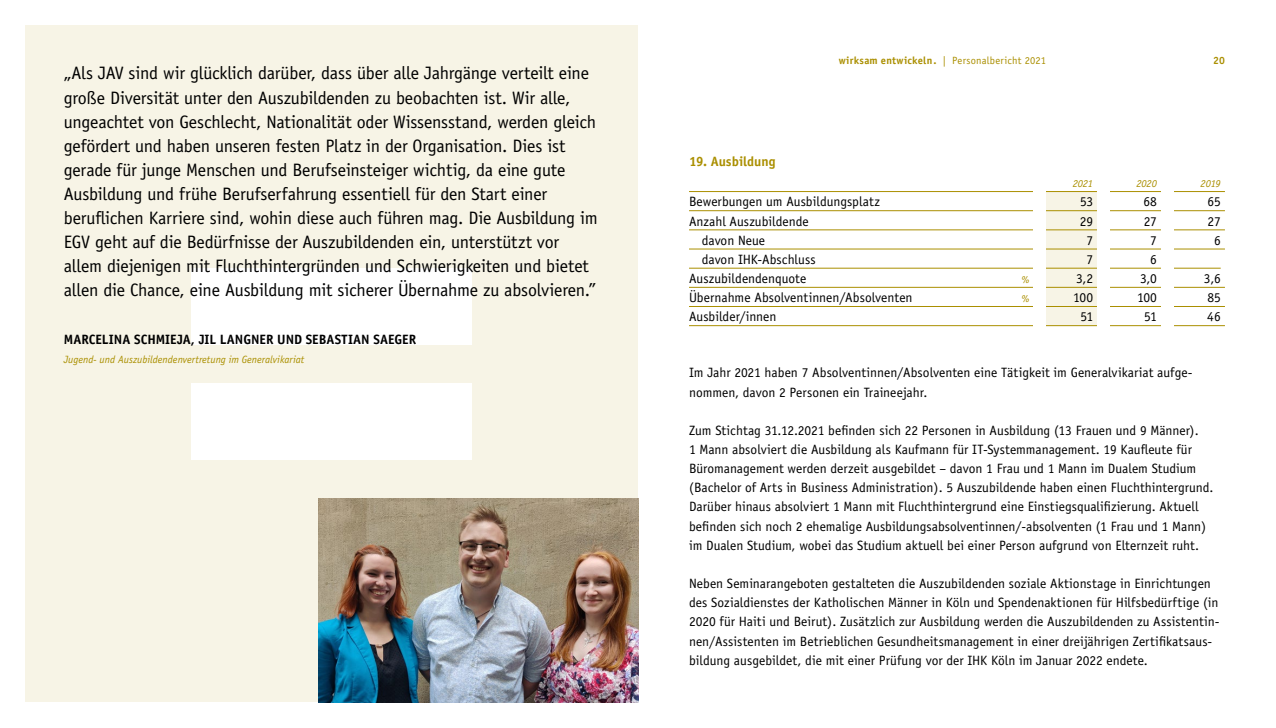
<style>
.page{position:relative;width:1276px;height:728px;background:#fff}
.page>*{position:absolute;margin:0;border:0;box-sizing:border-box;transform-origin:0 0}
.t1{font:18px/24px "Officina Sans";letter-spacing:-.015em;color:#000}
.t2{font:13.5px/19.2px "Officina Sans";color:#000}
.t3{font:700 13.5px "Officina Sans";color:#000}
.t4{font:700 13.5px "Officina Sans";color:#aa8f00}
.t5{font:italic 10.5px "Officina Sans";color:#aa8f00}
.t6{font:10.5px "Officina Sans";letter-spacing:.02em;color:#aa8f00}
.t7{font:700 10.5px "Officina Sans";color:#aa8f00}
.s1{font-weight:700}
</style>
<div class="page">
<div style="left:26px;top:26px;width:612px;height:676px;background:#f7f4e6"></div>
<div style="left:191px;top:383px;width:281px;height:76px;background:#fff"></div>
<div style="left:191px;top:268px;width:281px;height:76px;background:#fff"></div>
<div style="left:1046px;top:191px;width:51px;height:134px;background:#f7f4e6"></div>
<hr style="left:689px;top:191px;width:536px;height:1px;background:#aa8f00">
<hr style="left:689px;top:210px;width:536px;height:1px;background:#aa8f00">
<hr style="left:689px;top:229px;width:536px;height:1px;background:#aa8f00">
<hr style="left:689px;top:248px;width:536px;height:1px;background:#aa8f00">
<hr style="left:689px;top:268px;width:531px;height:1px;background:#aa8f00">
<hr style="left:689px;top:287px;width:536px;height:1px;background:#aa8f00">
<hr style="left:689px;top:306px;width:536px;height:1px;background:#aa8f00">
<hr style="left:689px;top:325px;width:536px;height:1px;background:#aa8f00">
<div style="left:1161px;top:172px;width:13px;height:166px;background:#fff"></div>
<div style="left:1097px;top:172px;width:13px;height:166px;background:#fff"></div>
<div style="left:1033px;top:172px;width:13px;height:166px;background:#fff"></div>
<img style="left:319px;top:498px;width:319px;height:204px">
<p class="t1" style="left:64px;top:61px;width:535px">„Als JAV sind wir glücklich darüber, dass über alle Jahrgänge verteilt eine große Diversität unter den Auszubildenden zu beobachten ist. Wir alle, ungeachtet von Geschlecht, Nationalität oder Wissensstand, werden gleich gefördert und haben unseren festen Platz in der Organisation. Dies ist gerade für junge Menschen und Berufseinsteiger wichtig, da eine gute Ausbildung und frühe Berufserfahrung essentiell für den Start einer beruflichen Karriere sind, wohin diese auch führen mag. Die Ausbildung im EGV geht auf die Bedürfnisse der Auszubildenden ein, unterstützt vor allem diejenigen mit Fluchthintergründen und Schwierigkeiten und bietet allen die Chance, eine Ausbildung mit sicherer Übernahme zu absolvieren.”</p>
<p class="t3" style="left:64px;top:330px;width:354px">MARCELINA SCHMIEJA, JIL LANGNER UND SEBASTIAN SAEGER</p>
<p class="t5" style="left:64px;top:353px;width:242px">Jugend- und Auszubildendenvertretung im Generalvikariat</p>
<p class="t4" style="left:689px;top:153px;width:88px">19. Ausbildung</p>
<p class="t6" style="left:838px;top:54px;width:209px"><span class="s1">wirksam entwickeln.</span> | Personalbericht 2021</p>
<p class="t7" style="left:1213px;top:54px;width:13px">20</p>
<p class="t5" style="left:1072px;top:177px;width:22px">2021</p>
<p class="t5" style="left:1136px;top:177px;width:22px">2020</p>
<p class="t5" style="left:1200px;top:177px;width:22px">2019</p>
<p class="t2" style="left:689px;top:192px;width:192px">Bewerbungen um Ausbildungsplatz</p>
<p class="t2" style="left:1080px;top:192px;width:15px">53</p>
<p class="t2" style="left:1143px;top:192px;width:15px">68</p>
<p class="t2" style="left:1207px;top:192px;width:15px">65</p>
<p class="t2" style="left:689px;top:211px;width:121px">Anzahl Auszubildende</p>
<p class="t2" style="left:1079px;top:211px;width:15px">29</p>
<p class="t2" style="left:1143px;top:211px;width:15px">27</p>
<p class="t2" style="left:1207px;top:211px;width:15px">27</p>
<p class="t2" style="left:702px;top:230px;width:65px">davon Neue</p>
<p class="t2" style="left:1086px;top:230px;width:8px">7</p>
<p class="t2" style="left:1150px;top:230px;width:8px">7</p>
<p class="t2" style="left:1214px;top:230px;width:8px">6</p>
<p class="t2" style="left:702px;top:249px;width:115px">davon IHK-Abschluss</p>
<p class="t2" style="left:1086px;top:249px;width:8px">7</p>
<p class="t2" style="left:1150px;top:249px;width:8px">6</p>
<p class="t2" style="left:689px;top:269px;width:119px">Auszubildendenquote</p>
<p class="t5" style="left:1021px;top:273px;width:9px">%</p>
<p class="t2" style="left:1076px;top:269px;width:19px">3,2</p>
<p class="t2" style="left:1140px;top:269px;width:18px">3,0</p>
<p class="t2" style="left:1204px;top:269px;width:18px">3,6</p>
<p class="t2" style="left:689px;top:288px;width:225px">Übernahme Absolventinnen/Absolventen</p>
<p class="t5" style="left:1021px;top:292px;width:9px">%</p>
<p class="t2" style="left:1073px;top:288px;width:22px">100</p>
<p class="t2" style="left:1137px;top:288px;width:22px">100</p>
<p class="t2" style="left:1207px;top:288px;width:15px">85</p>
<p class="t2" style="left:689px;top:307px;width:89px">Ausbilder/innen</p>
<p class="t2" style="left:1080px;top:307px;width:14px">51</p>
<p class="t2" style="left:1144px;top:307px;width:14px">51</p>
<p class="t2" style="left:1207px;top:307px;width:15px">46</p>
<p class="t2" style="left:689px;top:363px;width:505px">Im Jahr 2021 haben 7 Absolventinnen/Absolventen eine Tätigkeit im Generalvikariat aufge&shy;nommen, davon 2 Personen ein Traineejahr.</p>
<p class="t2" style="left:689px;top:420px;width:526px">Zum Stichtag 31.12.2021 befinden sich 22 Personen in Ausbildung (13 Frauen und 9 Männer).<br>1 Mann absolviert die Ausbildung als Kaufmann für IT-Systemmanagement. 19 Kaufleute für Büromanagement werden derzeit ausgebildet – davon 1 Frau und 1 Mann im Dualem Studium (Bachelor of Arts in Business Administration). 5 Auszubildende haben einen Fluchthintergrund.<br>Darüber hinaus absolviert 1 Mann mit Fluchthintergrund eine Einstiegsqualifizierung. Aktuell befinden sich noch 2 ehemalige Ausbildungsabsolventinnen/-absolventen (1 Frau und 1 Mann) im Dualen Studium, wobei das Studium aktuell bei einer Person aufgrund von Elternzeit ruht.</p>
<p class="t2" style="left:689px;top:573px;width:532px">Neben Seminarangeboten gestalteten die Auszubildenden soziale Aktionstage in Einrichtungen des Sozialdienstes der Katholischen Männer in Köln und Spendenaktionen für Hilfsbedürftige (in 2020 für Haiti und Beirut). Zusätzlich zur Ausbildung werden die Auszubildenden zu Assistentin&shy;nen/Assistenten im Betrieblichen Gesundheitsmanagement in einer dreijährigen Zertifikatsaus&shy;bildung ausgebildet, die mit einer Prüfung vor der IHK Köln im Januar 2022 endete.</p>
</div>
